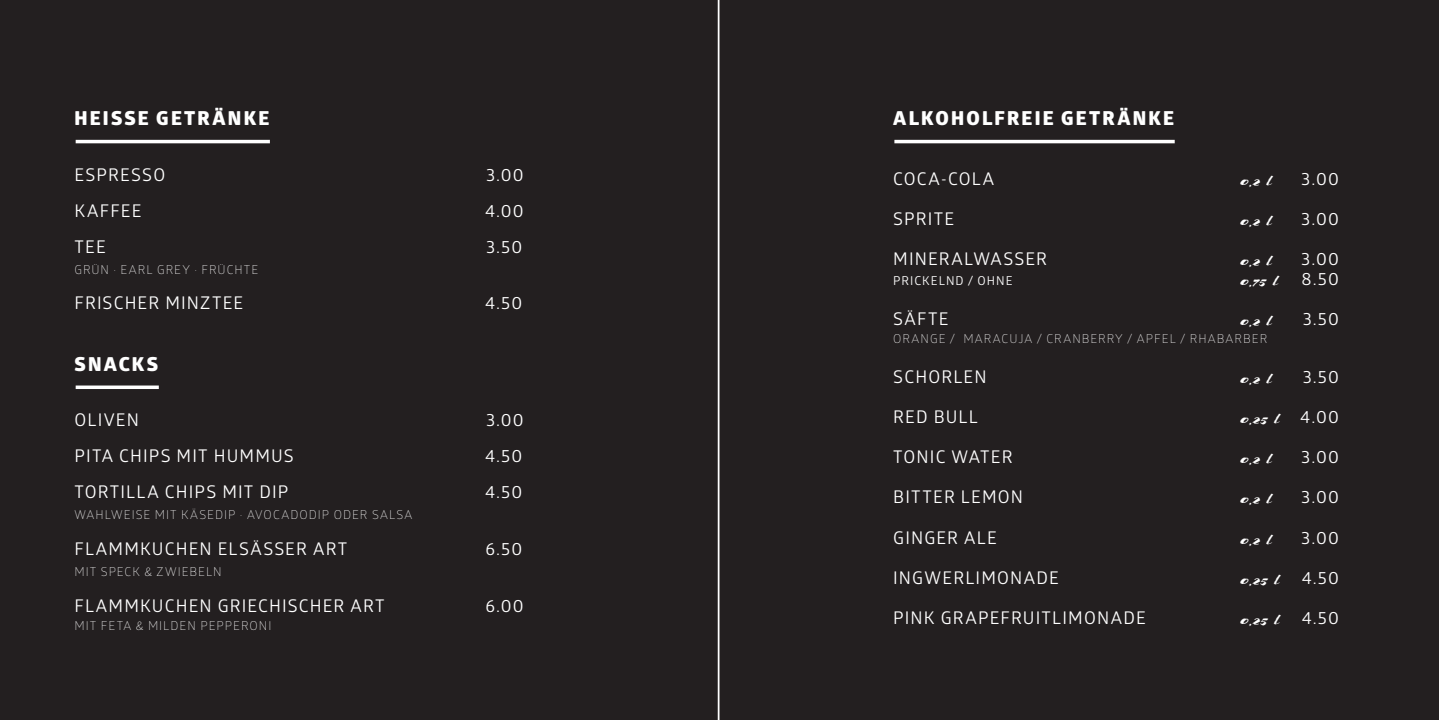
<style>
.page{position:relative;width:1439px;height:720px;background:#fff}
.page>*{position:absolute;margin:0;border:0;box-sizing:border-box;transform-origin:0 0}
.t1{font:21px "Harlott";letter-spacing:.04em;color:#fff}
.t2{font:800 19.25px "Glober";letter-spacing:.115em;color:#fff}
.t3{font:17.5px "Glober";letter-spacing:.065em;color:#fff}
.t4{font:300 12.25px "Glober";letter-spacing:.085em;color:#fff}
.t5{font:12.25px "Glober";color:#fff}
.s1{font-family:"Glober";font-size:17.5px}
</style>
<div class="page">
<div style="left:0;top:0;width:1439px;height:719px;background:#231f20"></div>
<hr style="left:718px;top:0;width:1px;height:719px;background:#fff">
<hr style="left:76px;top:140px;width:194px;height:3px;background:#fff">
<svg style="left:76px;top:385px;width:83px;height:4px"></svg>
<hr style="left:894px;top:140px;width:280px;height:3px;background:#fff">
<p class="t2" style="left:75px;top:104px;width:196px">HEISSE GETRÄNKE</p>
<p class="t3" style="left:74px;top:162px;width:92px">ESPRESSO</p>
<p class="t3" style="left:486px;top:162px;width:39px">3.00</p>
<p class="t3" style="left:74px;top:198px;width:68px">KAFFEE</p>
<p class="t3" style="left:485px;top:198px;width:40px">4.00</p>
<p class="t3" style="left:74px;top:234px;width:33px">TEE</p>
<p class="t3" style="left:486px;top:234px;width:38px">3.50</p>
<p class="t4" style="left:74px;top:260px;width:51px">GRÜN· EAR</p>
<p class="t4" style="left:146px;top:260px;width:113px">L GREY · FRÜCHTE</p>
<p class="t3" style="left:74px;top:291px;width:170px">FRISCHER MINZTEE</p>
<p class="t3" style="left:485px;top:291px;width:39px">4.50</p>
<p class="t2" style="left:75px;top:349px;width:85px">SNACKS</p>
<p class="t3" style="left:74px;top:408px;width:66px">OLIVEN</p>
<p class="t3" style="left:486px;top:408px;width:39px">3.00</p>
<p class="t3" style="left:74px;top:443px;width:221px">PITA CHIPS MIT HUMMUS</p>
<p class="t3" style="left:485px;top:443px;width:39px">4.50</p>
<p class="t3" style="left:74px;top:479px;width:215px">TORTILLA CHIPS MIT DIP</p>
<p class="t3" style="left:485px;top:479px;width:39px">4.50</p>
<p class="t4" style="left:74px;top:506px;width:339px">WAHLWEISE MIT KÄSEDIP · AVOCADODIP ODER SALSA</p>
<p class="t3" style="left:74px;top:536px;width:274px">FLAMMKUCHEN ELSÄSSER ART</p>
<p class="t3" style="left:485px;top:536px;width:38px">6.50</p>
<p class="t4" style="left:74px;top:563px;width:149px">M IT SPECK &amp; ZWIEBELN</p>
<p class="t3" style="left:74px;top:593px;width:312px">FLAMMKUCHEN GRIECHISCHER ART</p>
<p class="t3" style="left:485px;top:593px;width:40px">6.00</p>
<p class="t4" style="left:74px;top:616px;width:198px">M IT FETA &amp; MILDEN PEPPERONI</p>
<p class="t2" style="left:893px;top:104px;width:282px">ALKOHOLFREIE GETRÄNKE</p>
<p class="t3" style="left:893px;top:166px;width:24px">COCA</p>
<p class="t3" style="left:940px;top:166px;width:28px">-COLA</p>
<p class="t1" style="left:1240px;top:165px;width:32px">0,2 l</p>
<p class="t3" style="left:1301px;top:166px;width:39px">3.00</p>
<p class="t3" style="left:893px;top:206px;width:21px">SPRITE</p>
<p class="t1" style="left:1240px;top:205px;width:32px">0,2 l</p>
<p class="t3" style="left:1301px;top:206px;width:39px">3.00</p>
<p class="t3" style="left:893px;top:246px;width:28px">MINERALWASSER</p>
<p class="t1" style="left:1240px;top:245px;width:32px">0,2 l</p>
<p class="t3" style="left:1301px;top:246px;width:39px">3.00</p>
<p class="t5" style="left:893px;top:272px;width:9px">PRICKELND</p>
<p class="t5" style="left:968px;top:272px;width:18px">/ OHNE</p>
<p class="t1" style="left:1240px;top:266px;width:100px">0,75 l <span class="s1">8.50</span></p>
<p class="t3" style="left:893px;top:307px;width:22px">SÄFTE</p>
<p class="t1" style="left:1240px;top:306px;width:32px">0,2 l</p>
<p class="t3" style="left:1302px;top:307px;width:38px">3.50</p>
<p class="t4" style="left:893px;top:330px;width:92px">ORANGE / MARA</p>
<p class="t4" style="left:1001px;top:330px;width:265px">CUJA / CRANBERRY / APFEL / RHABARBER</p>
<p class="t3" style="left:893px;top:364px;width:23px">SCHORLEN</p>
<p class="t1" style="left:1240px;top:363px;width:32px">0,2 l</p>
<p class="t3" style="left:1302px;top:364px;width:38px">3.50</p>
<p class="t3" style="left:893px;top:404px;width:62px">RED BULL</p>
<p class="t1" style="left:1240px;top:403px;width:100px">0,25 l <span class="s1">4.00</span></p>
<p class="t3" style="left:893px;top:444px;width:22px">TONIC</p>
<p class="t3" style="left:951px;top:444px;width:28px">WATER</p>
<p class="t1" style="left:1240px;top:443px;width:32px">0,2 l</p>
<p class="t3" style="left:1301px;top:444px;width:39px">3.00</p>
<p class="t3" style="left:893px;top:484px;width:23px">BITTER</p>
<p class="t3" style="left:961px;top:484px;width:22px">LEMON</p>
<p class="t1" style="left:1240px;top:483px;width:32px">0,2 l</p>
<p class="t3" style="left:1301px;top:484px;width:39px">3.00</p>
<p class="t3" style="left:893px;top:525px;width:24px">GINGER</p>
<p class="t3" style="left:964px;top:525px;width:21px">ALE</p>
<p class="t1" style="left:1240px;top:523px;width:32px">0,2 l</p>
<p class="t3" style="left:1301px;top:525px;width:39px">3.00</p>
<p class="t3" style="left:893px;top:565px;width:167px">INGWERLIMONADE</p>
<p class="t1" style="left:1240px;top:564px;width:100px">0,25 l <span class="s1">4.50</span></p>
<p class="t3" style="left:893px;top:605px;width:254px">PINK GRAPEFRUITLIMONADE</p>
<p class="t1" style="left:1240px;top:604px;width:100px">0,25 l <span class="s1">4.50</span></p>
</div>
